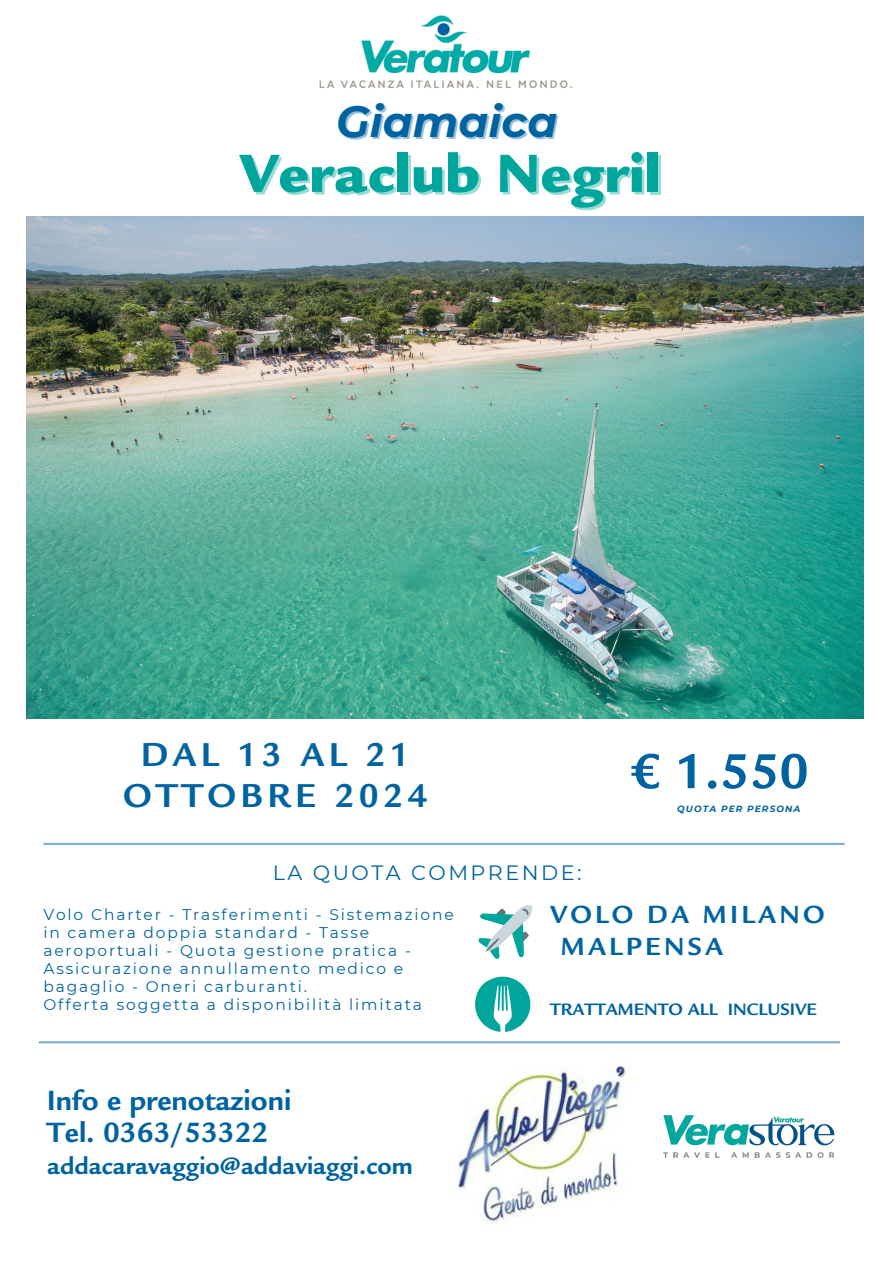
<style>
.page{position:relative;width:894px;height:1264px;background:#fff}
.page>*{position:absolute;margin:0;border:0;box-sizing:border-box;transform-origin:0 0}
.t1{font:900 58.5px "Legacy Sans Std";color:#00a59b}
.t2{font:700 53.55px "Legacy Sans Std";color:#0063a1}
.t3{font:italic 700 43.5px "Montserrat";color:#0063a1}
.t4{font:700 36px/41.7px "Legacy Sans Std";letter-spacing:.12em;color:#0063a1;text-align:center}
.t5{font:700 30.3px/32.7px "Legacy Sans Std";color:#0063a1}
.t6{font:700 27px/31.5px "Legacy Sans Std";letter-spacing:.12em;color:#0063a1}
.t7{font:700 25.8px "Legacy Sans Std";color:#0063a1}
.t8{font:20.7px "Montserrat";letter-spacing:.12em;color:#0063a1}
.t9{font:700 18px "Legacy Sans Std";color:#0063a1}
.t10{font:15.45px/18px "Montserrat";letter-spacing:.12em;color:#0063a1}
.t11{font:italic 700 9px "Montserrat";letter-spacing:.12em;color:#0063a1}
</style>
<div class="page">
<img style="left:319px;top:15px;width:254px;height:73px">
<svg style="left:478px;top:905px;width:54px;height:54px"></svg>
<hr style="left:43px;top:842px;width:801px;height:3px;background:#0063a1">
<svg style="left:475px;top:976px;width:56px;height:55px"></svg>
<img style="left:450px;top:1065px;width:181px;height:162px">
<hr style="left:39px;top:1041px;width:800px;height:2px;background:#0063a1">
<img style="left:27px;top:216px;width:835px;height:502px">
<img style="left:632px;top:1041px;width:208px;height:117px">
<p class="t3" style="left:336px;top:95px;width:222px">Giamaica</p>
<h1 class="t1" style="left:239px;top:151px;width:422px">Veraclub Negril</h1>
<p class="t4" style="left:123px;top:738px;width:306px">DAL 13 AL 21<br>OTTOBRE 2024</p>
<p class="t8" style="left:273px;top:860px;width:310px">LA QUOTA COMPRENDE:</p>
<h3 class="t2" style="left:630px;top:751px;width:180px">€ 1.550</h3>
<p class="t11" style="left:677px;top:803px;width:125px">QUOTA PER PERSONA</p>
<p class="t6" style="left:560px;top:902px;width:265px;text-indent:-11px">VOLO DA MILANO<br>MALPENSA</p>
<h5 class="t10" style="left:43px;top:905px;width:412px">Volo Charter - Trasferimenti - Sistemazione in camera doppia standard - Tasse aeroportuali - Quota gestione pratica - Assicurazione annullamento medico e bagaglio - Oneri carburanti.</h5>
<p class="t10" style="left:43px;top:995px;width:380px">Offerta soggetta a disponibilità limitata</p>
<p class="t9" style="left:550px;top:1002px;width:268px">TRATTAMENTO ALL INCLUSIVE</p>
<p class="t5" style="left:47px;top:1087px;width:246px">Info e prenotazioni<br>Tel. 0363/53322</p>
<p class="t7" style="left:47px;top:1156px;width:367px">addacaravaggio@addaviaggi.com</p>
</div>
